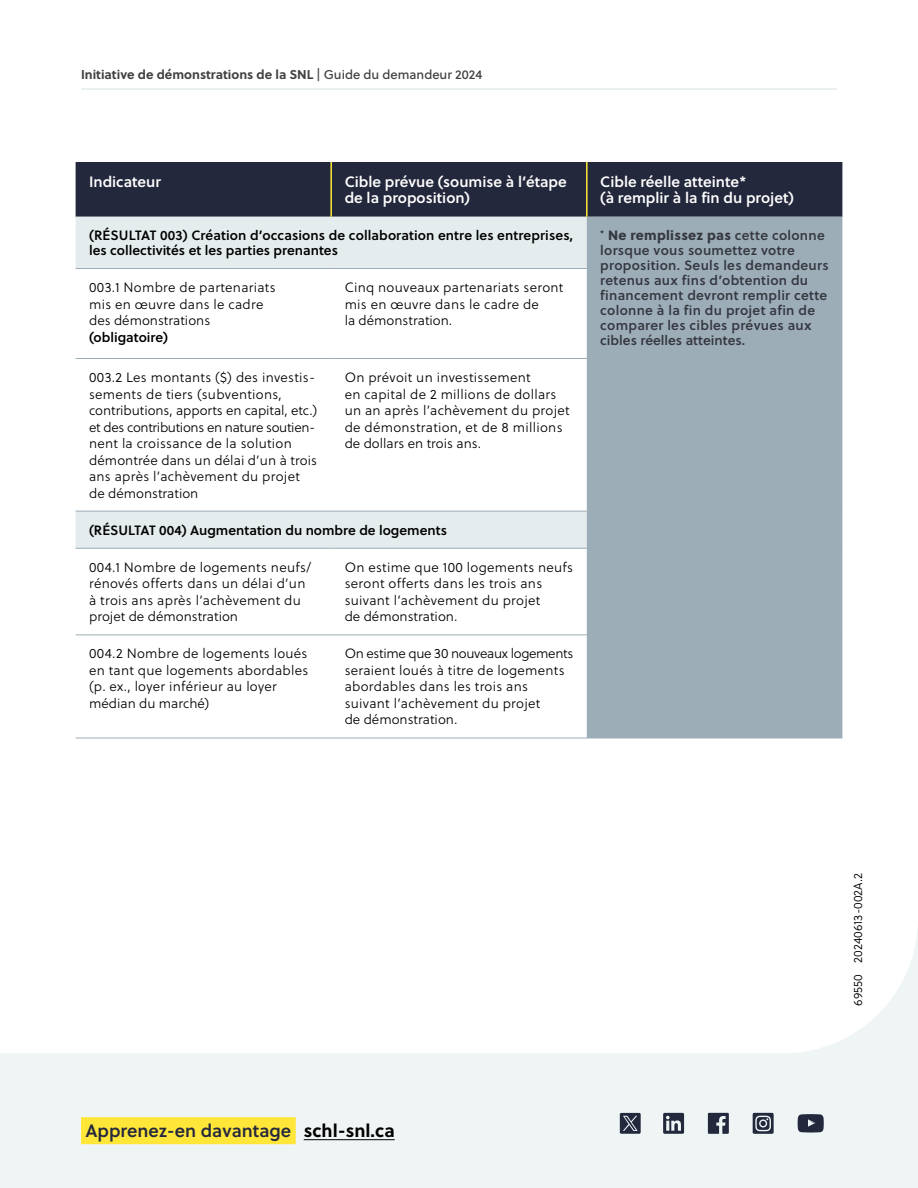
<style>
.page{position:relative;width:918px;height:1188px;background:#fff}
.page>*{position:absolute;margin:0;border:0;box-sizing:border-box;transform-origin:0 0}
.P_Learn_more_at{font:18px "Soleil Sb";color:#24283d}
.t1{font:15px/16.5px "Soleil Sb";color:#fff}
.Table_body_left{font:13.5px/16.5px "Soleil Lt";letter-spacing:.02em;color:#000}
.t2{font:13.5px/15px "Soleil Sb";letter-spacing:.02em;color:#363841}
.Table_body_left-2{font:13.5px/15px "Soleil Sb";color:#000}
.t3{font:700 12.75px "Soleil";color:#414042}
.P_SO_OPIMS{font:12px "Soleil Lt";color:#000}
.s1{font-family:"Soleil Bk";font-weight:400}
.s2{font-family:"Soleil Xb"}
.s3{font-family:"Soleil Sb"}
.s4{font-family:"Soleil";font-weight:700;color:#000}
.s5{font-family:"Soleil";font-weight:300}
</style>
<div class="page">
<svg style="left:0;top:930px;width:918px;height:258px;fill:#eff4f5"></svg>
<svg style="left:620px;top:1113px;width:21px;height:21px"></svg>
<svg style="left:663px;top:1113px;width:21px;height:21px"></svg>
<svg style="left:708px;top:1113px;width:21px;height:21px"></svg>
<svg style="left:753px;top:1113px;width:21px;height:21px"></svg>
<svg style="left:798px;top:1114px;width:26px;height:19px"></svg>
<div style="left:81px;top:1117px;width:215px;height:27px;background:#ffe639"></div>
<hr style="left:304px;top:1139px;width:91px;height:1px;background:#000">
<div style="left:76px;top:162px;width:766px;height:55px;background:#24283d"></div>
<svg style="left:76px;top:217px;width:511px;height:331px"></svg>
<div style="left:587px;top:217px;width:255px;height:521px;background:#9cadb7"></div>
<hr style="left:587px;top:511px;width:255px;height:1px;background:#9cadb7">
<hr style="left:587px;top:548px;width:255px;height:1px;background:#9cadb7">
<hr style="left:587px;top:634px;width:255px;height:1px;background:#9cadb7">
<hr style="left:587px;top:738px;width:255px;height:1px;background:#9cadb7">
<hr style="left:330px;top:162px;width:2px;height:55px;background:#ffe639">
<hr style="left:586px;top:162px;width:2px;height:55px;background:#ffe639">
<hr style="left:76px;top:268px;width:255px;height:1px;background:#9cadb7">
<hr style="left:331px;top:268px;width:256px;height:1px;background:#9cadb7">
<hr style="left:76px;top:358px;width:255px;height:1px;background:#9cadb7">
<hr style="left:331px;top:358px;width:256px;height:1px;background:#9cadb7">
<hr style="left:76px;top:511px;width:255px;height:1px;background:#9cadb7">
<hr style="left:331px;top:511px;width:256px;height:1px;background:#9cadb7">
<hr style="left:76px;top:548px;width:255px;height:1px;background:#9cadb7">
<hr style="left:331px;top:548px;width:256px;height:1px;background:#9cadb7">
<hr style="left:76px;top:634px;width:255px;height:1px;background:#9cadb7">
<hr style="left:331px;top:634px;width:256px;height:1px;background:#9cadb7">
<hr style="left:76px;top:738px;width:255px;height:1px;background:#9cadb7">
<hr style="left:331px;top:738px;width:256px;height:1px;background:#9cadb7">
<hr style="left:81px;top:88px;width:756px;height:2px;background:#e4eced">
<p class="t3" style="left:81px;top:64px;width:403px">Initiative de démonstrations de la SNL <span class="s1">| Guide du demandeur 2024</span></p>
<p class="t1" style="left:89px;top:173px;width:73px">Indicateur</p>
<p class="t1" style="left:345px;top:173px;width:224px">Cible prévue (soumise à l’étape de la proposition)</p>
<p class="t1" style="left:600px;top:173px;width:195px">Cible réelle atteinte*<br>(à remplir à la fin du projet)</p>
<p class="Table_body_left-2" style="left:89px;top:227px;width:486px">(RÉSULTAT 003) Création d’occasions de collaboration entre les entreprises, les collectivités et les parties prenantes</p>
<p class="t2" style="left:600px;top:227px;width:230px"><sup>*</sup> <span class="s2">Ne remplissez pas</span> cette colonne lorsque vous soumettez votre proposition. Seuls les demandeurs retenus aux fins d’obtention du financement devront remplir cette colonne à la fin du projet afin de comparer les cibles prévues aux cibles réelles atteintes.</p>
<p class="Table_body_left" style="left:89px;top:279px;width:188px">003 .1 Nombre de partenariats mis en œuvre dans le cadre des démonstrations <span class="s3">(obligatoire)</span></p>
<p class="Table_body_left" style="left:345px;top:279px;width:220px">Cinq nouveaux partenariats seront mis en œuvre dans le cadre de<br>la démonstration .</p>
<p class="Table_body_left" style="left:89px;top:369px;width:230px">003 .2 Les montants ($) des investis&shy;sements de tiers (subventions, contributions, apports en capital, etc .) et des contributions en nature soutien&shy;nent la croissance de la solution démontrée dans un délai d’un à trois ans après l’achèvement du projet de démonstration</p>
<p class="Table_body_left" style="left:345px;top:369px;width:227px">On prévoit un investissement<br>en capital de 2 millions de dollars un an après l’achèvement du projet de démonstration, et de 8 millions de dollars en trois ans .</p>
<p class="Table_body_left-2" style="left:89px;top:522px;width:359px">(RÉSULTAT 004) Augmentation du nombre de logements</p>
<p class="Table_body_left" style="left:89px;top:559px;width:224px">004 .1 Nombre de logements neufs/ rénovés offerts dans un délai d’un à trois ans après l’achèvement du projet de démonstration</p>
<p class="Table_body_left" style="left:345px;top:559px;width:230px">On estime que 100 logements neufs seront offerts dans les trois ans suivant l’achèvement du projet<br>de démonstration .</p>
<p class="Table_body_left" style="left:89px;top:645px;width:221px">004 .2 Nombre de logements loués en tant que logements abordables (p . ex ., loyer inférieur au loyer médian du marché)</p>
<p class="Table_body_left" style="left:345px;top:645px;width:230px">On estime que 30 nouveaux logements seraient loués à titre de logements abordables dans les trois ans suivant l’achèvement du projet<br>de démonstration .</p>
<p class="P_Learn_more_at" style="left:86px;top:1117px;width:311px">Apprenez-en davantage <span class="s4">schl-snl.ca</span></p>
<p class="P_SO_OPIMS" style="left:850px;top:1006px;width:134px;rotate:-90deg">69550 20240613-002A<span class="s5">.2</span></p>
</div>
